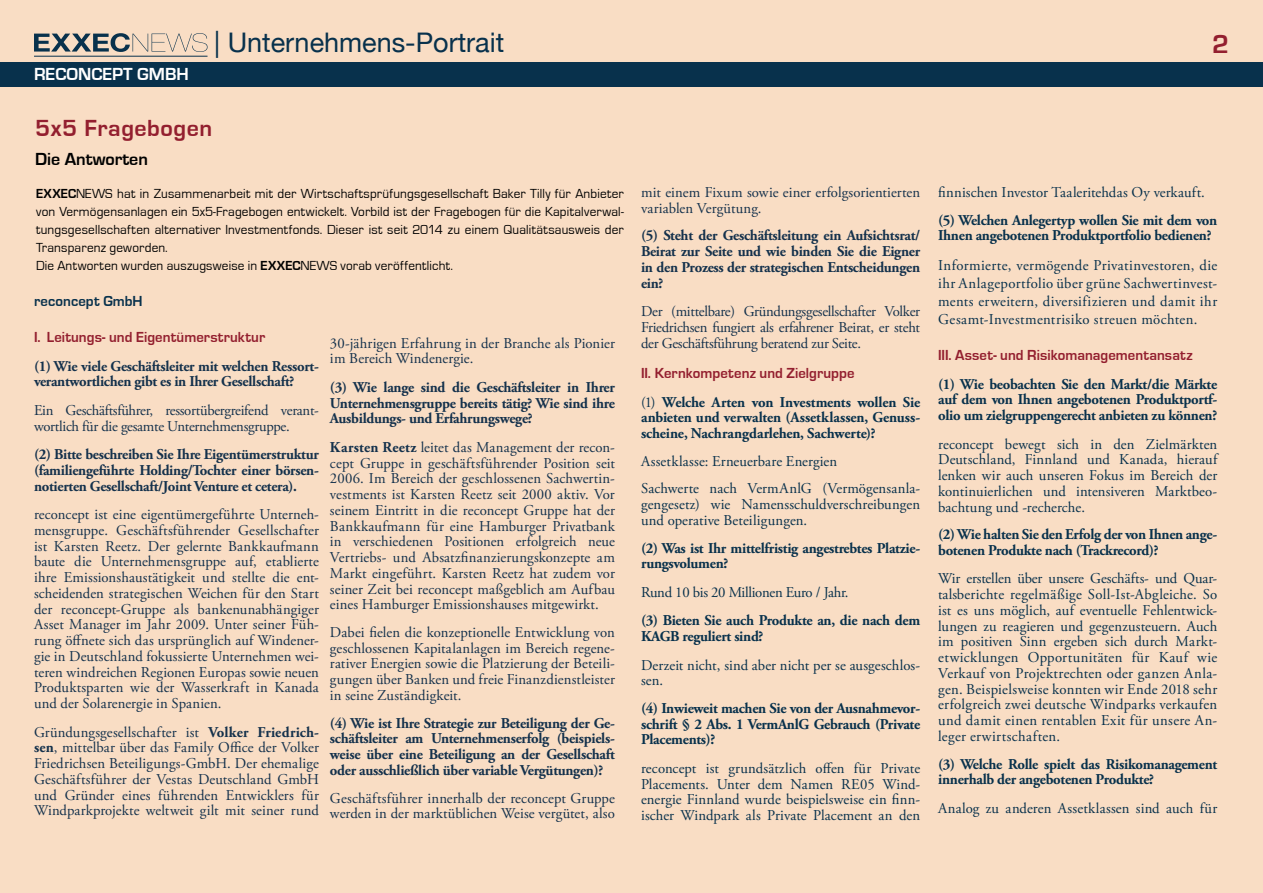
<style>
.page{position:relative;width:1263px;height:893px;background:#f9ddc4}
.page>*{position:absolute;margin:0;border:0;box-sizing:border-box;transform-origin:0 0}
.t1{font:27px "Helvetica Neue";color:#08314c}
.t2{font:700 27px "Eurostile";color:#931f2f}
.t3{font:700 24px "Eurostile";letter-spacing:.025em;color:#931f2f}
.t4{font:700 18px "Eurostile";color:#fff}
.t5{font:700 18px "Eurostile";color:#000}
.t6{font:15px/15.8px "Adobe Garamond Pro";color:#14314c;text-align:justify}
.t7{font:15px/15.8px "Adobe Garamond Pro";letter-spacing:.01em;color:#08314c;text-align:justify}
.t8{font:700 15px/15.8px "Adobe Garamond Pro";letter-spacing:-.02em;color:#08314c}
.t9{font:700 15px/15.8px "Adobe Garamond Pro";letter-spacing:-.02em;color:#14314c;text-align:justify}
.t10{font:700 15px "Eurostile";letter-spacing:.005em;color:#931f2f}
.t11{font:15px/15.8px "Adobe Garamond Pro";letter-spacing:-.02em;color:#14314c}
.t12{font:15px "Adobe Garamond Pro";letter-spacing:-.02em;color:#08314c}
.t13{font:700 15px "Eurostile";letter-spacing:.005em;color:#08314c}
.t14{font:13.5px/18px "Eurostile";letter-spacing:.01em;color:#000}
.s1{font-size:27.15px}
.s2{font-weight:700}
.s3{font-weight:400}
</style>
<div class="page">
<div style="left:0;top:62px;width:1263px;height:24px;background:#08314c"></div>
<svg style="left:34px;top:33px;width:173px;height:19px"></svg>
<hr style="left:34px;top:56px;width:173px;height:1px;background:#08314c">
<p class="t4" style="left:34px;top:64px;width:156px">RECONCEPT GMBH</p>
<h1 class="t1" style="left:214px;top:26px;width:292px"><span class="s1">|</span> Unternehmens-Portrait</h1>
<h1 class="t2" style="left:1212px;top:29px;width:18px">2</h1>
<h2 class="t3" style="left:35px;top:115px;width:179px">5x5 Fragebogen</h2>
<p class="t5" style="left:35px;top:149px;width:114px">Die Antworten</p>
<p class="t14" style="left:36px;top:185px;width:589px"><span class="s2">EXXEC</span>NEWS hat in Zusammenarbeit mit der Wirtschaftsprüfungsgesellschaft Baker Tilly für Anbieter von Vermögensanlagen ein 5x5-Fragebogen entwickelt. Vorbild ist der Fragebogen für die Kapitalverwal&shy;tungsgesellschaften alternativer Investmentfonds. Dieser ist seit 2014 zu einem Qualitätsausweis der Transparenz geworden.<br>Die Antworten wurden auszugsweise in <span class="s2">EXXEC</span>NEWS vorab veröffentlicht.</p>
<p class="t13" style="left:34px;top:293px;width:110px">reconcept GmbH</p>
<p class="t10" style="left:34px;top:329px;width:233px">I. Leitungs- und Eigentümerstruktur</p>
<p class="t9" style="left:34px;top:358px;width:286px">(1) Wie viele Geschäftsleiter mit welchen Ressort&shy;verantwortlichen gibt es in Ihrer Gesellschaft?</p>
<p class="t11" style="left:34px;top:403px;width:286px">Ein Geschäftsführer, ressortübergreifend verant&shy;wortlich für die gesamte Unternehmensgruppe.</p>
<p class="t9" style="left:34px;top:447px;width:286px">(2) Bitte beschreiben Sie Ihre Eigentümerstruktur (familiengeführte Holding/Tochter einer börsen&shy;notierten Gesellschaft/Joint Venture et cetera).</p>
<p class="t6" style="left:34px;top:507px;width:286px">reconcept ist eine eigentümergeführte Unterneh&shy;mensgruppe. Geschäftsführender Gesellschafter ist Karsten Reetz. Der gelernte Bankkaufmann baute die Unternehmensgruppe auf, etablierte ihre Emissionshaustätigkeit und stellte die ent&shy;scheidenden strategischen Weichen für den Start der reconcept-Gruppe als bankenunabhängiger Asset Manager im Jahr 2009. Unter seiner Füh&shy;rung öffnete sich das ursprünglich auf Windener&shy;gie in Deutschland fokussierte Unternehmen wei&shy;teren windreichen Regionen Europas sowie neuen Produktsparten wie der Wasserkraft in Kanada und der Solarenergie in Spanien.</p>
<p class="t6" style="left:34px;top:724px;width:286px">Gründungsgesellschafter ist <span class="s2">Volker Friedrich&shy;sen</span>, mittelbar über das Family Office der Volker Friedrichsen Beteiligungs-GmbH. Der ehemalige Geschäftsführer der Vestas Deutschland GmbH und Gründer eines führenden Entwicklers für Windparkprojekte weltweit gilt mit seiner rund</p>
<p class="t6" style="left:330px;top:335px;width:286px">30-jährigen Erfahrung in der Branche als Pionier im Bereich Windenergie.</p>
<p class="t9" style="left:330px;top:379px;width:286px">(3) Wie lange sind die Geschäftsleiter in Ihrer Unternehmensgruppe bereits tätig? Wie sind ihre Ausbildungs- und Erfahrungswege?</p>
<p class="t6" style="left:330px;top:440px;width:286px"><span class="s2">Karsten Reetz</span> leitet das Management der recon&shy;cept Gruppe in geschäftsführender Position seit 2006. Im Bereich der geschlossenen Sachwertin&shy;vestments ist Karsten Reetz seit 2000 aktiv. Vor seinem Eintritt in die reconcept Gruppe hat der Bankkaufmann für eine Hamburger Privatbank in verschiedenen Positionen erfolgreich neue Vertriebs- und Absatzfinanzierungskonzepte am Markt eingeführt. Karsten Reetz hat zudem vor seiner Zeit bei reconcept maßgeblich am Aufbau eines Hamburger Emissionshauses mitgewirkt.</p>
<p class="t6" style="left:330px;top:625px;width:286px">Dabei fielen die konzeptionelle Entwicklung von geschlossenen Kapitalanlagen im Bereich regene&shy;rativer Energien sowie die Platzierung der Beteili&shy;gungen über Banken und freie Finanzdienstleister in seine Zuständigkeit.</p>
<p class="t9" style="left:330px;top:715px;width:286px">(4) Wie ist Ihre Strategie zur Beteiligung der Ge&shy;schäftsleiter am Unternehmenserfolg (beispiels&shy;weise über eine Beteiligung an der Gesellschaft oder ausschließlich über variable Vergütungen)?</p>
<p class="t6" style="left:330px;top:790px;width:286px">Geschäftsführer innerhalb der reconcept Gruppe werden in der marktüblichen Weise vergütet, also</p>
<p class="t6" style="left:641px;top:185px;width:281px">mit einem Fixum sowie einer erfolgsorientierten variablen Vergütung.</p>
<p class="t9" style="left:641px;top:228px;width:281px">(5) Steht der Geschäftsleitung ein Aufsichtsrat/ Beirat zur Seite und wie binden Sie die Eigner in den Prozess der strategischen Entscheidungen ein?</p>
<p class="t6" style="left:641px;top:304px;width:281px">Der (mittelbare) Gründungsgesellschafter Volker Friedrichsen fungiert als erfahrener Beirat, er steht der Geschäftsführung beratend zur Seite.</p>
<p class="t10" style="left:641px;top:365px;width:215px">II. Kernkompetenz und Zielgruppe</p>
<p class="t8" style="left:641px;top:394px;width:281px;text-align:justify"><span class="s3">(1)</span> Welche Arten von Investments wollen Sie anbieten und verwalten (Assetklassen, Genuss&shy;scheine, Nachrangdarlehen, Sachwerte)?</p>
<p class="t7" style="left:641px;top:448px;width:281px;line-height:27.6px">Assetklasse: Erneuerbare Energien<br>Sachwerte nach VermAnlG (Vermögensanla-</p>
<p class="t7" style="left:641px;top:497px;width:281px">gengesetz) wie Namensschuldverschreibungen und operative Beteiligungen.</p>
<p class="t8" style="left:641px;top:540px;width:281px">(2) Was ist Ihr mittelfristig angestrebtes Platzie&shy;rungsvolumen?</p>
<p class="t12" style="left:641px;top:583px;width:209px">Rund 10 bis 20 Millionen Euro / Jahr.</p>
<p class="t8" style="left:641px;top:613px;width:281px">(3) Bieten Sie auch Produkte an, die nach dem<br>KAGB reguliert sind?</p>
<p class="t7" style="left:641px;top:657px;width:281px">Derzeit nicht, sind aber nicht per se ausgeschlos&shy;sen.</p>
<p class="t8" style="left:641px;top:701px;width:281px;text-align:justify">(4) Inwieweit machen Sie von der Ausnahmevor&shy;schrift § 2 Abs. 1 VermAnlG Gebrauch (Private Placements)?</p>
<p class="t7" style="left:641px;top:761px;width:281px">reconcept ist grundsätzlich offen für Private Placements. Unter dem Namen RE05 Wind&shy;energie Finnland wurde beispielsweise ein finn&shy;ischer Windpark als Private Placement an den</p>
<p class="t7" style="left:938px;top:185px;width:268px">finnischen Investor Taaleritehdas Oy verkauft.</p>
<p class="t8" style="left:938px;top:212px;width:281px">(5) Welchen Anlegertyp wollen Sie mit dem von<br>Ihnen angebotenen Produktportfolio bedienen?</p>
<p class="t7" style="left:938px;top:257px;width:281px;line-height:18px">Informierte, vermögende Privatinvestoren, die ihr Anlageportfolio über grüne Sachwertinvest&shy;ments erweitern, diversifizieren und damit ihr Gesamt-Investmentrisiko streuen möchten.</p>
<p class="t10" style="left:938px;top:347px;width:256px">III. Asset- und Risikomanagementansatz</p>
<p class="t8" style="left:938px;top:376px;width:281px;text-align:justify">(1) Wie beobachten Sie den Markt/die Märkte auf dem von Ihnen angebotenen Produktportf&shy;olio um zielgruppengerecht anbieten zu können?</p>
<p class="t7" style="left:938px;top:436px;width:281px">reconcept bewegt sich in den Zielmärkten Deutschland, Finnland und Kanada, hierauf lenken wir auch unseren Fokus im Bereich der kontinuierlichen und intensiveren Marktbeo&shy;bachtung und -recherche.</p>
<p class="t8" style="left:938px;top:527px;width:281px">(2) Wie halten Sie den Erfolg der von Ihnen ange&shy;botenen Produkte nach (Trackrecord)?</p>
<p class="t7" style="left:938px;top:571px;width:281px">Wir erstellen über unsere Geschäfts- und Quar&shy;talsberichte regelmäßige Soll-Ist-Abgleiche. So ist es uns möglich, auf eventuelle Fehlentwick&shy;lungen zu reagieren und gegenzusteuern. Auch im positiven Sinn ergeben sich durch Markt&shy;etwicklungen Opportunitäten für Kauf wie Verkauf von Projektrechten oder ganzen Anla&shy;gen. Beispielsweise konnten wir Ende 2018 sehr erfolgreich zwei deutsche Windparks verkaufen und damit einen rentablen Exit für unsere An&shy;leger erwirtschaften.</p>
<p class="t8" style="left:938px;top:756px;width:281px">(3) Welche Rolle spielt das Risikomanagement innerhalb der angebotenen Produkte?</p>
<p class="t7" style="left:938px;top:801px;width:281px">Analog zu anderen Assetklassen sind auch für</p>
</div>
